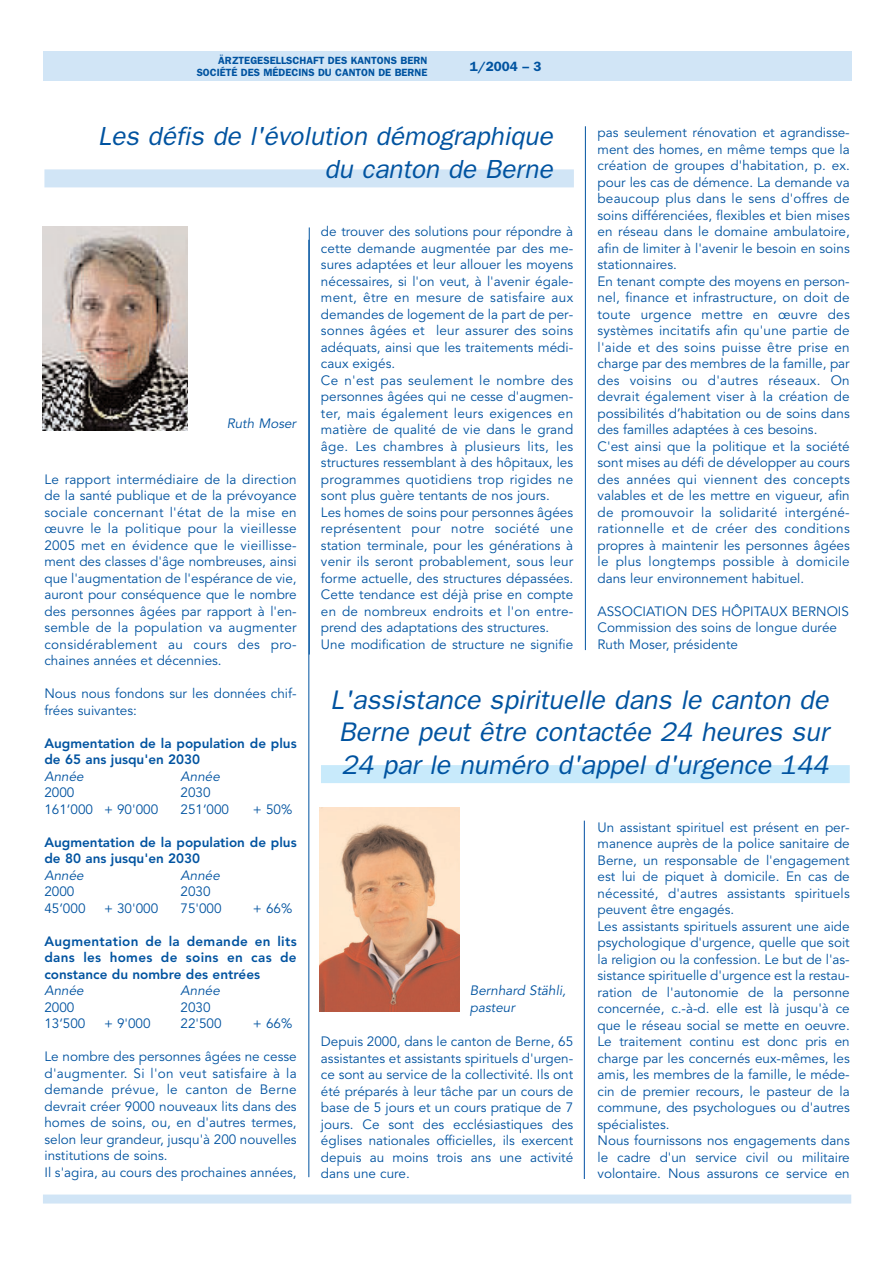
<style>
.page{position:relative;width:893px;height:1263px;background:#fff}
.page>*{position:absolute;margin:0;border:0;box-sizing:border-box;transform-origin:0 0}
.t1{font:italic 27px/32.4px "Franklin Gothic";color:#0053a0;text-align:center}
.t2{font:italic 26.25px/33px "Franklin Gothic";color:#0053a0;text-align:right}
.t3{font:13.5px/16.5px "Avenir";color:#0053a0}
.t4{font:800 13.5px/16.5px "Avenir";color:#0053a0}
.t5{font:italic 13.5px/17px "Avenir";color:#0053a0}
.t6{font:600 13.5px "Franklin Gothic";color:#0053a0}
.t7{font:600 10.5px/12px "Franklin Gothic";color:#0053a0;text-align:right}
</style>
<div class="page">
<div style="left:43px;top:1195px;width:808px;height:9px;background:#d1e5f6"></div>
<div style="left:43px;top:51px;width:808px;height:30px;background:#d1e5f6"></div>
<hr style="left:308px;top:240px;width:1px;height:937px;background:#0053a0">
<hr style="left:585px;top:126px;width:1px;height:524px;background:#0053a0">
<hr style="left:309px;top:227px;width:1px;height:428px;background:#0053a0">
<img style="left:42px;top:227px;width:145px;height:204px">
<div style="left:44px;top:169px;width:530px;height:18px;background:#d1e5f6"></div>
<div style="left:321px;top:765px;width:528px;height:18px;background:#c8eafb"></div>
<img style="left:319px;top:807px;width:140px;height:204px">
<hr style="left:584px;top:821px;width:1px;height:358px;background:#004fa3">
<p class="t7" style="left:197px;top:55px;width:232px">ÄRZTEGESELLSCHAFT DES KANTONS BERN<br>SOCIÉTÉ DES MÉDECINS DU CANTON DE BERNE</p>
<p class="t6" style="left:470px;top:62px;width:73px">1/2004 – 3</p>
<h2 class="t2" style="left:98px;top:122px;width:456px">Les défis de l'évolution démographique du canton de Berne</h2>
<p class="t3" style="left:597px;top:126px;width:254px">pas seulement rénovation et agrandisse&shy;ment des homes, en même temps que la création de groupes d'habitation, p. ex. pour les cas de démence. La demande va beaucoup plus dans le sens d'offres de soins différenciées, flexibles et bien mises en réseau dans le domaine ambulatoire, afin de limiter à l'avenir le besoin en soins stationnaires.<br>En tenant compte des moyens en person&shy;nel, finance et infrastructure, on doit de toute urgence mettre en œuvre des systèmes incitatifs afin qu'une partie de l'aide et des soins puisse être prise en charge par des membres de la famille, par des voisins ou d'autres réseaux. On devrait également viser à la création de possibilités d’habitation ou de soins dans des familles adaptées à ces besoins.<br>C'est ainsi que la politique et la société sont mises au défi de développer au cours des années qui viennent des concepts valables et de les mettre en vigueur, afin de promouvoir la solidarité intergéné&shy;rationnelle et de créer des conditions propres à maintenir les personnes âgées le plus longtemps possible à domicile dans leur environnement habituel.</p>
<p class="t3" style="left:597px;top:604px;width:253px">ASSOCIATION DES HÔPITAUX BERNOIS<br>Commission des soins de longue durée<br>Ruth Moser, présidente</p>
<p class="t3" style="left:321px;top:225px;width:254px">de trouver des solutions pour répondre à cette demande augmentée par des me&shy;sures adaptées et leur allouer les moyens nécessaires, si l'on veut, à l'avenir égale&shy;ment, être en mesure de satisfaire aux demandes de logement de la part de per&shy;sonnes âgées et leur assurer des soins adéquats, ainsi que les traitements médi&shy;caux exigés.<br>Ce n'est pas seulement le nombre des personnes âgées qui ne cesse d'augmen&shy;ter, mais également leurs exigences en matière de qualité de vie dans le grand âge. Les chambres à plusieurs lits, les structures ressemblant à des hôpitaux, les programmes quotidiens trop rigides ne sont plus guère tentants de nos jours.<br>Les homes de soins pour personnes âgées représentent pour notre société une station terminale, pour les générations à venir ils seront probablement, sous leur forme actuelle, des structures dépassées.<br>Cette tendance est déjà prise en compte en de nombreux endroits et l'on entre&shy;prend des adaptations des structures.<br>Une modification de structure ne signifie</p>
<h1 class="t1" style="left:330px;top:686px;width:499px">L'assistance spirituelle dans le canton de<br>Berne peut être contactée 24 heures sur<br>24 par le numéro d'appel d'urgence 144</h1>
<p class="t5" style="left:227px;top:416px;width:71px">Ruth Moser</p>
<p class="t3" style="left:44px;top:472px;width:254px;text-align:justify">Le rapport intermédiaire de la direction de la santé publique et de la prévoyance sociale concernant l'état de la mise en œuvre le la politique pour la vieillesse 2005 met en évidence que le vieillisse&shy;ment des classes d'âge nombreuses, ainsi que l'augmentation de l'espérance de vie, auront pour conséquence que le nombre des personnes âgées par rapport à l'en&shy;semble de la population va augmenter considérablement au cours des pro&shy;chaines années et décennies.</p>
<p class="t3" style="left:44px;top:687px;width:254px">Nous nous fondons sur les données chif&shy;frées suivantes:</p>
<p class="t4" style="left:44px;top:736px;width:254px">Augmentation de la population de plus de 65 ans jusqu'en 2030</p>
<p class="t5" style="left:44px;top:769px;width:41px">Année</p>
<p class="t5" style="left:180px;top:769px;width:41px">Année</p>
<p class="t3" style="left:44px;top:786px;width:32px">2000</p>
<p class="t3" style="left:180px;top:786px;width:32px">2030</p>
<p class="t3" style="left:44px;top:802px;width:115px">161‘000 + 90'000</p>
<p class="t3" style="left:181px;top:802px;width:50px">251‘000</p>
<p class="t3" style="left:253px;top:802px;width:41px">+ 50%</p>
<p class="t4" style="left:44px;top:835px;width:254px">Augmentation de la population de plus de 80 ans jusqu'en 2030</p>
<p class="t5" style="left:44px;top:868px;width:41px">Année</p>
<p class="t5" style="left:180px;top:868px;width:41px">Année</p>
<p class="t3" style="left:44px;top:885px;width:32px">2000</p>
<p class="t3" style="left:180px;top:885px;width:32px">2030</p>
<p class="t3" style="left:44px;top:901px;width:43px">45‘000</p>
<p class="t3" style="left:104px;top:901px;width:56px">+ 30'000</p>
<p class="t3" style="left:181px;top:901px;width:43px">75'000</p>
<p class="t3" style="left:253px;top:901px;width:41px">+ 66%</p>
<p class="t4" style="left:44px;top:934px;width:254px;text-align:justify">Augmentation de la demande en lits dans les homes de soins en cas de constance du nombre des entrées</p>
<p class="t5" style="left:44px;top:984px;width:41px">Année</p>
<p class="t5" style="left:180px;top:984px;width:41px">Année</p>
<p class="t3" style="left:44px;top:1000px;width:32px">2000</p>
<p class="t3" style="left:180px;top:1000px;width:32px">2030</p>
<p class="t3" style="left:44px;top:1017px;width:43px">13‘500</p>
<p class="t3" style="left:104px;top:1017px;width:48px">+ 9'000</p>
<p class="t3" style="left:180px;top:1017px;width:43px">22'500</p>
<p class="t3" style="left:253px;top:1017px;width:41px">+ 66%</p>
<p class="t3" style="left:44px;top:1050px;width:254px">Le nombre des personnes âgées ne cesse d'augmenter. Si l'on veut satisfaire à la demande prévue, le canton de Berne devrait créer 9000 nouveaux lits dans des homes de soins, ou, en d'autres termes, selon leur grandeur, jusqu'à 200 nouvelles institutions de soins.<br>Il s'agira, au cours des prochaines années,</p>
<p class="t3" style="left:597px;top:820px;width:254px">Un assistant spirituel est présent en per&shy;manence auprès de la police sanitaire de Berne, un responsable de l'engagement est lui de piquet à domicile. En cas de nécessité, d'autres assistants spirituels peuvent être engagés.<br>Les assistants spirituels assurent une aide psychologique d'urgence, quelle que soit la religion ou la confession. Le but de l'as&shy;sistance spirituelle d'urgence est la restau&shy;ration de l'autonomie de la personne concernée, c.-à-d. elle est là jusqu'à ce que le réseau social se mette en oeuvre.<br>Le traitement continu est donc pris en charge par les concernés eux-mêmes, les amis, les membres de la famille, le méde&shy;cin de premier recours, le pasteur de la commune, des psychologues ou d'autres spécialistes.<br>Nous fournissons nos engagements dans le cadre d'un service civil ou militaire volontaire. Nous assurons ce service en</p>
<p class="t5" style="left:470px;top:984px;width:98px">Bernhard Stähli, pasteur</p>
<p class="t3" style="left:321px;top:1035px;width:254px;text-align:justify">Depuis 2000, dans le canton de Berne, 65 assistantes et assistants spirituels d'urgen&shy;ce sont au service de la collectivité. Ils ont été préparés à leur tâche par un cours de base de 5 jours et un cours pratique de 7 jours. Ce sont des ecclésiastiques des églises nationales officielles, ils exercent depuis au moins trois ans une activité dans une cure.</p>
</div>
